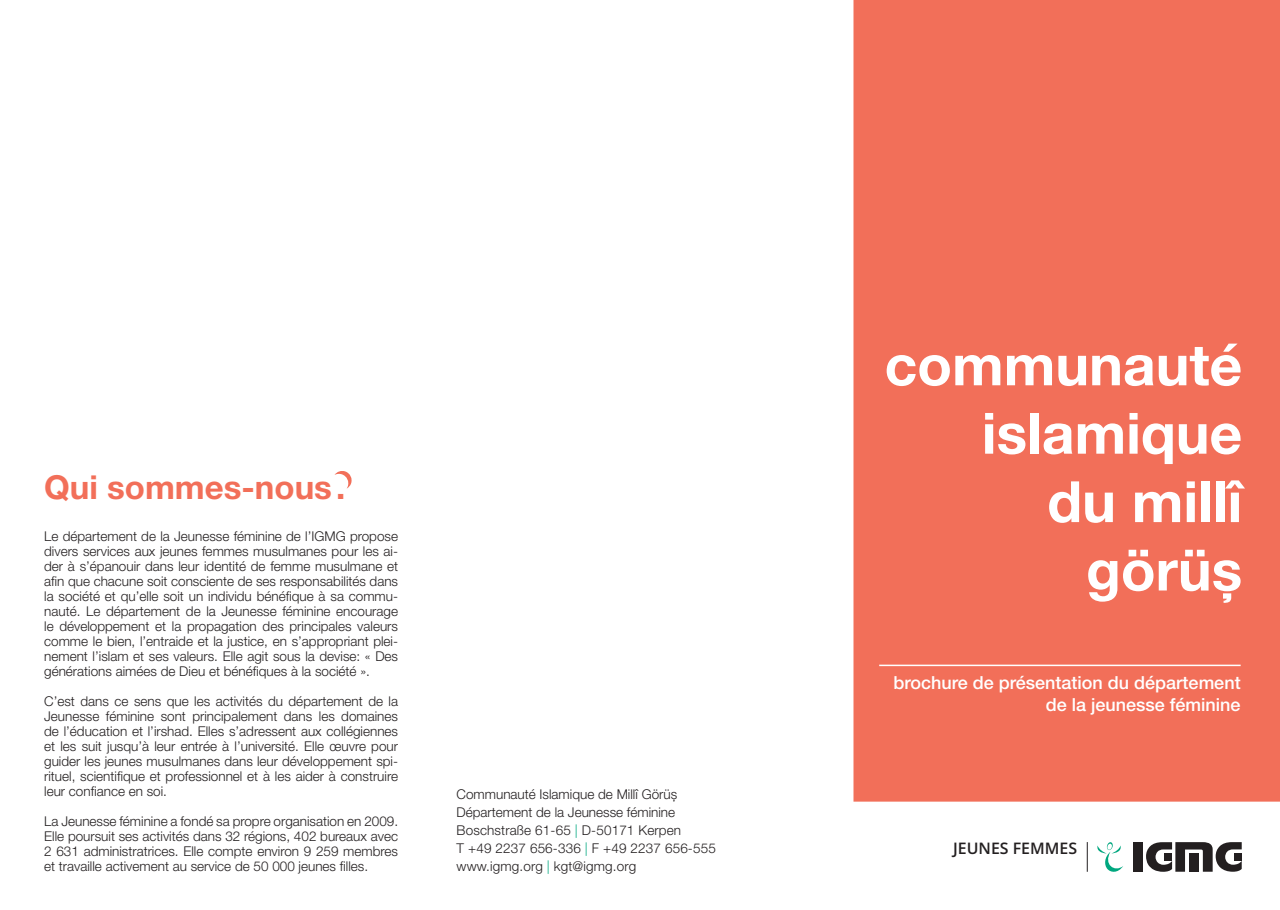
<style>
.page{position:relative;width:1280px;height:910px;background:#fff}
.page>*{position:absolute;margin:0;border:0;box-sizing:border-box;transform-origin:0 0}
.t1{font:700 57px/68.4px "Helvetica Neue LT Pro";color:#fff;text-align:right}
.t2{font:700 33px "Helvetica Neue LT Pro";color:#f26f59}
.t3{font:500 18px/21.6px "Helvetica Neue LT Pro";color:#fff;text-align:right}
.t4{font:600 15.9px "Open Sans";color:#231f20}
.t5{font:300 13.5px/15px "Helvetica Neue LT Pro";color:#231f20;text-align:justify}
.s1{color:#00a77f}
</style>
<div class="page">
<div style="left:854px;top:1px;width:425px;height:908px;background:#f26f59"></div>
<hr style="left:879px;top:665px;width:362px;height:1px;background:#fff">
<svg style="left:334px;top:471px;width:18px;height:18px"></svg>
<div style="left:853px;top:802px;width:427px;height:108px;background:#fff"></div>
<hr style="left:1087px;top:842px;width:1px;height:30px;background:#231f20">
<div style="left:1133px;top:842px;width:10px;height:30px;background:#231f20"></div>
<svg style="left:1146px;top:842px;width:96px;height:30px"></svg>
<div style="left:1164px;top:853px;width:8px;height:7px;background:#231f20"></div>
<svg style="left:1097px;top:842px;width:26px;height:30px"></svg>
<p class="t2" style="left:44px;top:466px;width:308px">Qui sommes-nous?</p>
<p class="t5" style="left:44px;top:529px;width:355px">Le département de la Jeunesse féminine de l’IGMG propose divers services aux jeunes femmes musulmanes pour les ai&shy;der à s’épanouir dans leur identité de femme musulmane et afin que chacune soit consciente de ses responsabilités dans la société et qu’elle soit un individu bénéfique à sa commu&shy;nauté. Le département de la Jeunesse féminine encourage le développement et la propagation des principales valeurs comme le bien, l’entraide et la justice, en s’appropriant plei&shy;nement l’islam et ses valeurs. Elle agit sous la devise: « Des générations aimées de Dieu et bénéfiques à la société ».</p>
<p class="t5" style="left:44px;top:694px;width:355px">C’est dans ce sens que les activités du département de la Jeunesse féminine sont principalement dans les domaines de l’éducation et l’irshad. Elles s’adressent aux collégiennes et les suit jusqu’à leur entrée à l’université. Elle œuvre pour guider les jeunes musulmanes dans leur développement spi&shy;rituel, scientifique et professionnel et à les aider à construire leur confiance en soi.</p>
<p class="t5" style="left:44px;top:814px;width:355px">La Jeunesse féminine a fondé sa propre organisation en 2009.<br>Elle poursuit ses activités dans 32 régions, 402 bureaux avec 2 631 administratrices. Elle compte environ 9 259 membres et travaille activement au service de 50 000 jeunes filles.</p>
<p class="t5" style="left:457px;top:786px;width:222px">Communauté Islamique de Millî Görüş</p>
<p class="t5" style="left:457px;top:804px;width:220px">Département de la Jeunesse féminine</p>
<p class="t5" style="left:457px;top:822px;width:226px">Boschstraße 61-65 <span class="s1">|</span> D-50171 Kerpen</p>
<p class="t5" style="left:457px;top:840px;width:261px">T +49 2237 656-336 <span class="s1">|</span> F +49 2237 656-555</p>
<p class="t5" style="left:457px;top:858px;width:181px">www.igmg.org <span class="s1">|</span> kgt@igmg.org</p>
<p class="t1" style="left:884px;top:329px;width:359px">communauté islamique</p>
<p class="t1" style="left:1047px;top:466px;width:196px">du millî</p>
<p class="t1" style="left:1086px;top:535px;width:158px">görüş</p>
<p class="t3" style="left:893px;top:672px;width:349px">brochure de présentation du département de la jeunesse féminine</p>
<p class="t4" style="left:953px;top:837px;width:126px">JEUNES FEMMES</p>
</div>
